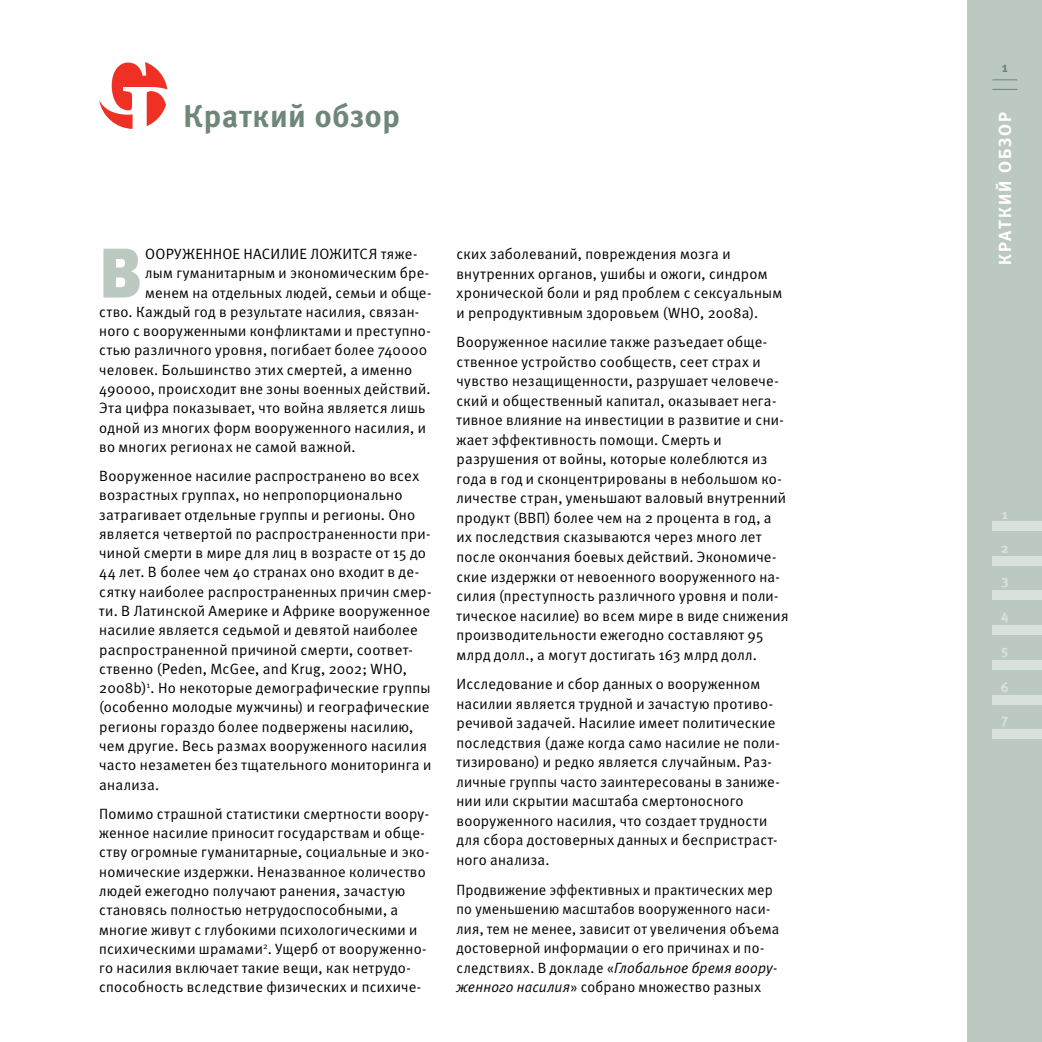
<style>
.page{position:relative;width:1042px;height:1042px;background:#fff}
.page>*{position:absolute;margin:0;border:0;box-sizing:border-box;transform-origin:0 0}
.t1{font:70.17px "Meta Black C";color:#bbc9c0}
.t2{font:31.5px "Meta Bold C";letter-spacing:.02em;color:#6e8778}
.t3{font:17.5px "Meta Bold C";letter-spacing:.11em;color:#fff}
.t4{font:14.88px/19.6px "Meta Normal C";letter-spacing:.015em;color:#000}
.t5{font:14.88px "Meta Normal C";letter-spacing:.06em;color:#000}
.t6{font:14px "Meta Bold C";color:#d9e1dc}
.t7{font:14px "Meta Bold C";color:#6e8778}
.s1{font-style:italic}
</style>
<div class="page">
<div style="left:967px;top:0;width:75px;height:1042px;background:#bbc9c0"></div>
<svg style="left:992px;top:80px;width:25px;height:1px"></svg>
<svg style="left:992px;top:89px;width:25px;height:1px"></svg>
<div style="left:992px;top:521px;width:50px;height:10px;background:#d9e1dc"></div>
<div style="left:992px;top:556px;width:50px;height:10px;background:#d9e1dc"></div>
<div style="left:992px;top:590px;width:50px;height:10px;background:#d9e1dc"></div>
<div style="left:992px;top:625px;width:50px;height:10px;background:#d9e1dc"></div>
<div style="left:992px;top:660px;width:50px;height:10px;background:#d9e1dc"></div>
<div style="left:992px;top:694px;width:50px;height:10px;background:#d9e1dc"></div>
<div style="left:992px;top:729px;width:50px;height:10px;background:#d9e1dc"></div>
<svg style="left:99px;top:62px;width:68px;height:67px"></svg>
<h2 class="t2" style="left:184px;top:97px;width:218px">Краткий обзор</h2>
<h1 class="t1" style="left:99px;top:233px;width:44px">В</h1>
<p class="t5" style="left:145px;top:246px;width:273px">ооруженное насилие ложится тяже-</p>
<p class="t4" style="left:145px;top:263px;width:285px">лым гуманитарным и экономическим бре-</p>
<p class="t4" style="left:145px;top:283px;width:288px">менем на отдельных людей, семьи и обще-</p>
<p class="t4" style="left:99px;top:302px;width:321px">ство. Каждый год в результате насилия, связан-</p>
<p class="t4" style="left:99px;top:321px;width:333px">ного с вооруженными конфликтами и преступно-</p>
<p class="t4" style="left:99px;top:340px;width:330px">стью различного уровня, погибает более 740000</p>
<p class="t4" style="left:99px;top:360px;width:314px">человек. Большинство этих смертей, а именно</p>
<p class="t4" style="left:99px;top:379px;width:333px">490000, происходит вне зоны военных действий.</p>
<p class="t4" style="left:99px;top:398px;width:327px">Эта цифра показывает, что война является лишь</p>
<p class="t4" style="left:99px;top:417px;width:328px">одной из многих форм вооруженного насилия, и</p>
<p class="t4" style="left:99px;top:437px;width:258px">во многих регионах не самой важной.</p>
<p class="t4" style="left:99px;top:466px;width:334px">Вооруженное насилие распространено во всех возрастных группах, но непропорционально затрагивает отдельные группы и регионы. Оно является четвертой по распространенности при&shy;чиной смерти в мире для лиц в возрасте от 15 до 44 лет. В более чем 40 странах оно входит в де&shy;сятку наиболее распространенных причин смер&shy;ти. В Латинской Америке и Африке вооруженное насилие является седьмой и девятой наиболее распространенной причиной смерти, соответ&shy;ственно (Peden, McGee, and Krug, 2002; WHO, 2008b)<sup>1</sup>. Но некоторые демографические группы (особенно молодые мужчины) и географические регионы гораздо более подвержены насилию, чем другие. Весь размах вооруженного насилия часто незаметен без тщательного мониторинга и анализа.</p>
<p class="t4" style="left:99px;top:804px;width:332px">Помимо страшной статистики смертности воору&shy;женное насилие приносит государствам и обще&shy;ству огромные гуманитарные, социальные и эко&shy;номические издержки. Неназванное количество людей ежегодно получают ранения, зачастую становясь полностью нетрудоспособными, а многие живут с глубокими психологическими и психическими шрамами<sup>2</sup>. Ущерб от вооруженно&shy;го насилия включает такие вещи, как нетрудо&shy;способность вследствие физических и психиче-</p>
<p class="t4" style="left:456px;top:244px;width:327px">ских заболеваний, повреждения мозга и внутренних органов, ушибы и ожоги, синдром хронической боли и ряд проблем с сексуальным и репродуктивным здоровьем (WHO, 2008a).</p>
<p class="t4" style="left:456px;top:332px;width:334px">Вооруженное насилие также разъедает обще&shy;ственное устройство сообществ, сеет страх и чувство незащищенности, разрушает человече&shy;ский и общественный капитал, оказывает нега&shy;тивное влияние на инвестиции в развитие и сни&shy;жает эффективность помощи. Смерть и разрушения от войны, которые колеблются из года в год и сконцентрированы в небольшом ко&shy;личестве стран, уменьшают валовый внутренний продукт (ВВП) более чем на 2 процента в год, а их последствия сказываются через много лет после окончания боевых действий. Экономиче&shy;ские издержки от невоенного вооруженного на&shy;силия (преступность различного уровня и поли&shy;тическое насилие) во всем мире в виде снижения производительности ежегодно составляют 95 млрд долл., а могут достигать 163 млрд долл.</p>
<p class="t4" style="left:456px;top:674px;width:325px">И сследование и сбор данных о вооруженном насилии является трудной и зачастую противо&shy;речивой задачей. Насилие имеет политические последствия (даже когда само насилие не поли&shy;тизировано) и редко является случайным. Раз&shy;личные группы часто заинтересованы в заниже&shy;нии или скрытии масштаба смертоносного вооруженного насилия, что создает трудности для сбора достоверных данных и беспристраст&shy;ного анализа.</p>
<p class="t4" style="left:456px;top:879px;width:324px">Продвижение эффективных и практических мер по уменьшению масштабов вооруженного наси&shy;лия, тем не менее, зависит от увеличения объема достоверной информации о его причинах и по&shy;следствиях. В докладе «<span class="s1">Глобальное бремя воору&shy;женного насилия</span>» собрано множество разных</p>
<p class="t7" style="left:1002px;top:59px;width:7px">1</p>
<p class="t3" style="left:995px;top:265px;width:155px;rotate:-90deg">КРАТКИЙ ОБЗОР</p>
<p class="t6" style="left:1002px;top:505px;width:7px">1</p>
<p class="t6" style="left:1001px;top:540px;width:9px">2</p>
<p class="t6" style="left:1001px;top:572px;width:9px">3</p>
<p class="t6" style="left:1001px;top:607px;width:9px">4</p>
<p class="t6" style="left:1001px;top:642px;width:9px">5</p>
<p class="t6" style="left:1000px;top:679px;width:10px">6</p>
<p class="t6" style="left:1001px;top:711px;width:8px">7</p>
</div>
